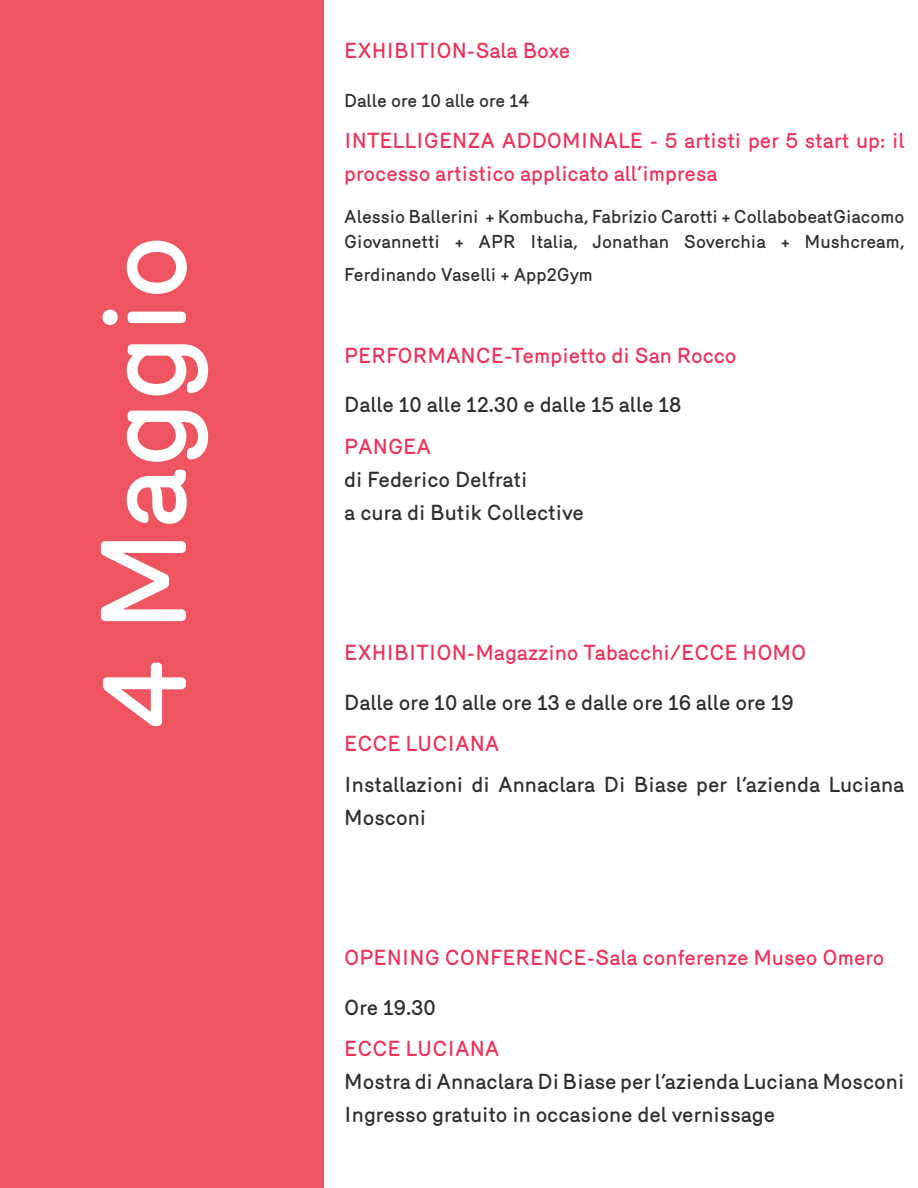
<style>
.page{position:relative;width:918px;height:1188px;background:#fff}
.page>*{position:absolute;margin:0;border:0;box-sizing:border-box;transform-origin:0 0}
.Heading_left_page{font:500 117px "Merkury";color:#fff}
.Text_products{font:500 21px/33px "Merkury";color:#2e2f2e}
.Product_name{font:500 21px "Merkury";color:#ee335a}
.Text_products-2{font:500 21px/33px "Merkury";color:#ee335a}
.Text_products-3{font:500 18px/24.8px "Merkury";color:#2e2f2e}
</style>
<div class="page">
<div style="left:0;top:0;width:324px;height:1188px;background:#ef5561"></div>
<p class="Heading_left_page" style="left:58px;top:728px;width:495px;rotate:-90deg">4 Maggio</p>
<p class="Product_name" style="left:344px;top:35px;width:228px">EXHIBITION-Sala Boxe</p>
<p class="Text_products-3" style="left:344px;top:87px;width:186px">Dalle ore 10 alle ore 14</p>
<p class="Text_products-2" style="left:344px;top:123px;width:562px">INTELLIGENZA ADDOMINALE - 5 artisti per 5 start up: il processo artistico applicato all’impresa</p>
<p class="Text_products-3" style="left:344px;top:202px;width:562px">Alessio Ballerini + Kombucha, Fabrizio Carotti + CollabobeatGiacomo<br>Giovannetti + APR Italia, Jonathan Soverchia + Mushcream,</p>
<p class="Text_products-3" style="left:344px;top:260px;width:250px">Ferdinando Vaselli + App2Gym</p>
<p class="Product_name" style="left:344px;top:340px;width:394px">PERFORMANCE-Tempietto di San Rocco</p>
<p class="Text_products" style="left:344px;top:387px;width:339px">Dalle 10 alle 12.30 e dalle 15 alle 18</p>
<p class="Text_products-2" style="left:344px;top:428px;width:88px">PANGEA</p>
<p class="Text_products" style="left:344px;top:461px;width:185px">di Federico Delfrati</p>
<p class="Text_products" style="left:344px;top:494px;width:241px">a cura di Butik Collective</p>
<p class="Product_name" style="left:344px;top:637px;width:464px">EXHIBITION-Magazzino Tabacchi/ECCE HOMO</p>
<p class="Text_products" style="left:344px;top:684px;width:451px">Dalle ore 10 alle ore 13 e dalle ore 16 alle ore 19</p>
<p class="Text_products-2" style="left:344px;top:725px;width:157px">ECCE LUCIANA</p>
<p class="Text_products" style="left:344px;top:766px;width:562px">Installazioni di Annaclara Di Biase per l’azienda Luciana<br>Mosconi</p>
<p class="Product_name" style="left:344px;top:942px;width:542px">OPENING CONFERENCE-Sala conferenze Museo Omero</p>
<p class="Text_products" style="left:344px;top:989px;width:93px">Ore 19.30</p>
<p class="Text_products-2" style="left:344px;top:1030px;width:157px">ECCE LUCIANA</p>
<p class="Text_products" style="left:344px;top:1063px;width:562px">Mostra di Annaclara Di Biase per l’azienda Luciana Mosconi</p>
<p class="Text_products" style="left:344px;top:1096px;width:432px">Ingresso gratuito in occasione del vernissage</p>
</div>
